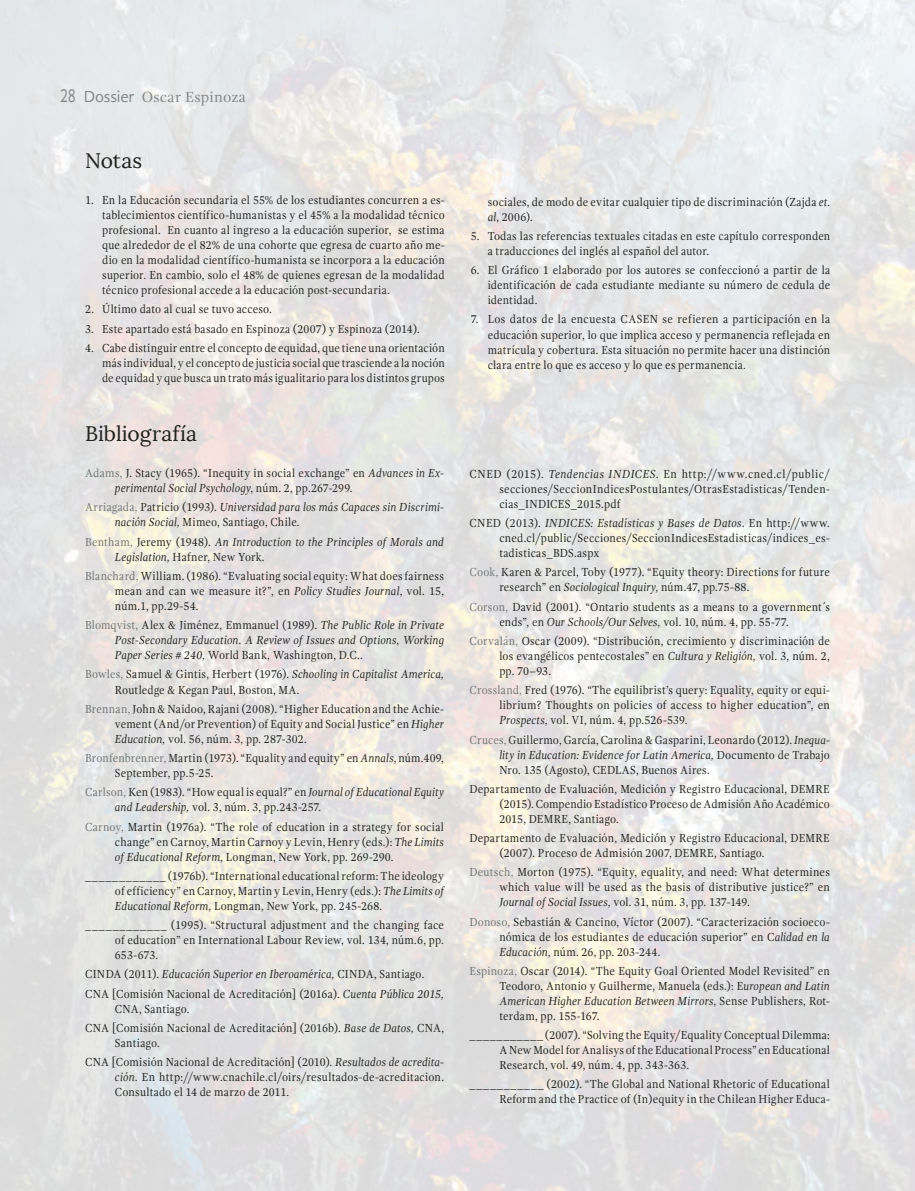
<style>
.page{position:relative;width:915px;height:1191px;background:#fff}
.page>*{position:absolute;margin:0;border:0;box-sizing:border-box;transform-origin:0 0}
.Art_-_Subtítulo_1{font:21px "Lora";letter-spacing:.005em;color:#20231e}
.Art_-_Marq_izq{font:15px "Gandhi Serif";letter-spacing:.015em;color:#818888}
.Art_-_Bibliogrf{font:12px/15px "Gandhi Serif";letter-spacing:.015em;color:#20231e;text-align:justify;scale:.9 1}
.Art_-_Notas{font:12px/15px "Gandhi Serif";letter-spacing:.02em;color:#20231e;text-align:justify;scale:.9 1}
.Art_-_Bibliogrf-2{font:italic 12px/15px "Gandhi Serif";letter-spacing:.01em;color:#20231e;scale:.9 1}
.s1{font-family:"Gandhi Sans";font-size:19.5px}
.s2{font-family:"Gandhi Sans";font-size:16.5px}
.s3{color:#6d7473}
.s4{font-style:italic}
.s5{font-style:normal;color:#6d7473}
.s6{font-style:normal}
</style>
<div class="page">
<p class="Art_-_Marq_izq" style="left:60px;top:88px;width:187px"><span class="s1">28</span> <span class="s2">Dossier</span> Oscar Espinoza</p>
<p class="Art_-_Subtítulo_1" style="left:85px;top:148px;width:59px">Notas</p>
<p class="Art_-_Notas" style="left:102px;top:193px;width:382px;text-indent:-17px">1. En la Educación secundaria el 55% de los estudiantes concurren a es&shy;tablecimientos científico-humanistas y el 45% a la modalidad técnico profesional. En cuanto al ingreso a la educación superior, se estima que alrededor de el 82% de una cohorte que egresa de cuarto año me&shy;dio en la modalidad científíco-humanista se incorpora a la educación superior. En cambio, solo el 48% de quienes egresan de la modalidad técnico profesional accede a la educación post-secundaria.</p>
<p class="Art_-_Notas" style="left:85px;top:302px;width:209px">2. Último dato al cual se tuvo acceso.</p>
<p class="Art_-_Notas" style="left:85px;top:321px;width:373px">3. Este apartado está basado en Espinoza (2007) y Espinoza (2014).</p>
<p class="Art_-_Notas" style="left:102px;top:340px;width:382px;text-indent:-17px">4. Cabe distinguir entre el concepto de equidad, que tiene una orientación más individual, y el concepto de justicia social que trasciende a la noción de equidad y que busca un trato más igualitario para los distintos grupos</p>
<p class="Art_-_Subtítulo_1" style="left:85px;top:421px;width:113px">Bibliografía</p>
<p class="Art_-_Bibliogrf" style="left:115px;top:466px;width:367px;text-indent:-30px"><span class="s3">Adams,</span> J. Stacy (1965). “Inequity in social exchange” en <span class="s4">Advances in Ex&shy;perimental Social Psychology</span>, núm. 2, pp.267-299.</p>
<p class="Art_-_Bibliogrf-2" style="left:115px;top:500px;width:367px;text-indent:-30px"><span class="s5">Arriagada,</span> <span class="s6">Patricio (1993).</span> Universidad para los más Capaces sin Discrimi&shy;nación Social, <span class="s6">Mimeo, Santiago, Chile.</span></p>
<p class="Art_-_Bibliogrf-2" style="left:115px;top:534px;width:367px;text-indent:-30px"><span class="s5">Bentham,</span> <span class="s6">Jeremy (1948).</span> An Introduction to the Principles of Morals and<br>Legislation, <span class="s6">Hafner, New York.</span></p>
<p class="Art_-_Bibliogrf" style="left:115px;top:568px;width:367px;text-indent:-30px"><span class="s3">Blanchard,</span> William. (1986). “Evaluating social equity: What does fairness mean and can we measure it?”, en <span class="s4">Policy Studies Journal</span>, vol. 15, núm.1, pp.29-54.</p>
<p class="Art_-_Bibliogrf-2" style="left:115px;top:618px;width:367px;text-align:justify;text-indent:-30px"><span class="s5">Blomqvist,</span> <span class="s6">Alex &amp; Jiménez, Emmanuel (1989).</span> The Public Role in Private Post-Secondary Education. A Review of Issues and Options, Working Paper Series # 240, <span class="s6">World Bank, Washington, D.C..</span></p>
<p class="Art_-_Bibliogrf" style="left:115px;top:667px;width:367px;text-indent:-30px"><span class="s3">Bowles,</span> Samuel &amp; Gintis, Herbert (1976). <span class="s4">Schooling in Capitalist America,<br></span>Routledge &amp; Kegan Paul, Boston, MA.</p>
<p class="Art_-_Bibliogrf" style="left:115px;top:701px;width:367px;text-indent:-30px"><span class="s3">Brennan,</span> John &amp; Naidoo, Rajani (2008). “Higher Education and the Achie&shy;vement (And/or Prevention) of Equity and Social Justice” en <span class="s4">Higher Education,</span> vol. 56, núm. 3, pp. 287-302.</p>
<p class="Art_-_Bibliogrf" style="left:115px;top:750px;width:367px;text-indent:-30px"><span class="s3">Bronfenbrenner,</span> Martin (1973). “Equality and equity” en <span class="s4">Annals</span>, núm.409,<br>September, pp.5-25.</p>
<p class="Art_-_Bibliogrf" style="left:115px;top:784px;width:367px;text-indent:-30px"><span class="s3">Carlson,</span> Ken (1983). “How equal is equal?” en <span class="s4">Journal of Educational Equity and Leadership,</span> vol. 3, núm. 3, pp.243-257.</p>
<p class="Art_-_Bibliogrf" style="left:115px;top:819px;width:367px;text-indent:-30px"><span class="s3">Carnoy,</span> Martin (1976a). “The role of education in a strategy for social change” en Carnoy, Martin Carnoy y Levin, Henry (eds.): <span class="s4">The Limits of Educational Reform,</span> Longman, New York, pp. 269-290.</p>
<p class="Art_-_Bibliogrf" style="left:115px;top:868px;width:367px;text-indent:-30px">____________ (1976b). “International educational reform: The ideology of efficiency” en Carnoy, Martin y Levin, Henry (eds.): <span class="s4">The Limits of Educational Reform,</span> Longman, New York, pp. 245-268.</p>
<p class="Art_-_Bibliogrf" style="left:115px;top:917px;width:367px;text-indent:-30px">____________ (1995). “Structural adjustment and the changing face of education” en International Labour Review, vol. 134, núm.6, pp.<br>653-673.</p>
<p class="Art_-_Bibliogrf-2" style="left:85px;top:966px;width:378px"><span class="s6">CINDA (2011).</span> Educación Superior en Iberoamérica, <span class="s6">CINDA, Santiago.</span></p>
<p class="Art_-_Bibliogrf" style="left:115px;top:986px;width:367px;text-indent:-30px">CNA [Comisión Nacional de Acreditación] (2016a). <span class="s4">Cuenta Pública 2015,<br></span>CNA, Santiago.</p>
<p class="Art_-_Bibliogrf" style="left:115px;top:1020px;width:367px;text-indent:-30px">CNA [Comisión Nacional de Acreditación] (2016b). <span class="s4">Base de Datos,</span> CNA,<br>Santiago.</p>
<p class="Art_-_Bibliogrf" style="left:115px;top:1054px;width:367px;text-indent:-30px">CNA [Comisión Nacional de Acreditación] (2010). <span class="s4">Resultados de acredita&shy;ción.</span> En http://www.cnachile.cl/oirs/resultados-de-acreditacion.<br>Consultado el 14 de marzo de 2011.</p>
<p class="Art_-_Notas" style="left:487px;top:194px;width:382px">sociales, de modo de evitar cualquier tipo de discriminación (Zajda <span class="s4">et. al</span>, 2006).</p>
<p class="Art_-_Notas" style="left:487px;top:228px;width:382px;text-indent:-17px">5. Todas las referencias textuales citadas en este capítulo corresponden a traducciones del inglés al español del autor.</p>
<p class="Art_-_Notas" style="left:487px;top:263px;width:382px;text-indent:-17px">6. El Gráfico 1 elaborado por los autores se confeccionó a partir de la identificación de cada estudiante mediante su número de cedula de identidad.</p>
<p class="Art_-_Notas" style="left:487px;top:312px;width:382px;text-indent:-17px">7. Los datos de la encuesta CASEN se refieren a participación en la educación superior, lo que implica acceso y permanencia reflejada en matrícula y cobertura. Esta situación no permite hacer una distinción clara entre lo que es acceso y lo que es permanencia.</p>
<p class="Art_-_Bibliogrf" style="left:499px;top:466px;width:368px;text-indent:-30px">CNED (2015). <span class="s4">Tendencias INDICES.</span> En http://www.cned.cl/public/ secciones/SeccionIndicesPostulantes/OtrasEstadisticas/Tenden&shy;cias_INDICES_2015.pdf</p>
<p class="Art_-_Bibliogrf" style="left:499px;top:515px;width:368px;text-indent:-30px">CNED (2013). <span class="s4">INDICES: Estadísticas y Bases de Datos.</span> En http://www. cned.cl/public/Secciones/SeccionIndicesEstadisticas/indices_es&shy;tadisticas_BDS.aspx</p>
<p class="Art_-_Bibliogrf" style="left:499px;top:565px;width:368px;text-indent:-30px"><span class="s3">Cook,</span> Karen &amp; Parcel, Toby (1977). “Equity theory: Directions for future research” en <span class="s4">Sociological Inquiry,</span> núm.47, pp.75-88.</p>
<p class="Art_-_Bibliogrf" style="left:499px;top:599px;width:368px;text-indent:-30px"><span class="s3">Corson,</span> David (2001). “Ontario students as a means to a government´s ends”, en <span class="s4">Our Schools/Our Selves,</span> vol. 10, núm. 4, pp. 55-77.</p>
<p class="Art_-_Bibliogrf" style="left:499px;top:633px;width:368px;text-indent:-30px"><span class="s3">Corvalán,</span> Oscar (2009). “Distribución, crecimiento y discriminación de los evangélicos pentecostales” en <span class="s4">Cultura y Religión,</span> vol. 3, núm. 2, pp. 70–93.</p>
<p class="Art_-_Bibliogrf" style="left:499px;top:683px;width:368px;text-indent:-30px"><span class="s3">Crossland,</span> Fred (1976). “The equilibrist’s query: Equality, equity or equi&shy;librium? Thoughts on policies of access to higher education”, en <span class="s4">Prospects,</span> vol. VI, núm. 4, pp.526-539.</p>
<p class="Art_-_Bibliogrf" style="left:499px;top:732px;width:368px;text-indent:-30px"><span class="s3">Cruces,</span> Guillermo, García, Carolina &amp; Gasparini, Leonardo (2012). <span class="s4">Inequa&shy;lity in Education: Evidence for Latin America,</span> Documento de Trabajo Nro. 135 (Agosto), CEDLAS, Buenos Aires.</p>
<p class="Art_-_Bibliogrf" style="left:499px;top:781px;width:368px;text-indent:-30px">Departamento de Evaluación, Medición y Registro Educacional, DEMRE (2015). Compendio Estadístico Proceso de Admisión Año Académico 2015, DEMRE, Santiago.</p>
<p class="Art_-_Bibliogrf" style="left:499px;top:830px;width:368px;text-indent:-30px">Departamento de Evaluación, Medición y Registro Educacional, DEMRE (2007). Proceso de Admisión 2007, DEMRE, Santiago.</p>
<p class="Art_-_Bibliogrf" style="left:499px;top:865px;width:369px;text-indent:-30px"><span class="s3">Deutsch,</span> Morton (1975). “Equity, equality, and need: What determines which value will be used as the basis of distributive justice?” en <span class="s4">Journal of Social Issues,</span> vol. 31, núm. 3, pp. 137-149.</p>
<p class="Art_-_Bibliogrf" style="left:499px;top:914px;width:368px;text-indent:-30px"><span class="s3">Donoso,</span> Sebastián &amp; Cancino, Víctor (2007). “Caracterización socioeco&shy;nómica de los estudiantes de educación superior” en C<span class="s4">alidad en la Educación,</span> núm. 26, pp. 203-244.</p>
<p class="Art_-_Bibliogrf" style="left:499px;top:963px;width:368px;text-indent:-30px"><span class="s3">Espinoza,</span> Oscar (2014). “The Equity Goal Oriented Model Revisited” en Teodoro, Antonio y Guilherme, Manuela (eds.): E<span class="s4">uropean and Latin American Higher Education Between Mirrors,</span> Sense Publishers, Rot&shy;terdam, pp. 155-167.</p>
<p class="Art_-_Bibliogrf" style="left:499px;top:1027px;width:368px;text-indent:-30px">___________ (2007). “Solving the Equity/Equality Conceptual Dilemma:<br>A New Model for Analisys of the Educational Process” en Educational Research, vol. 49, núm. 4, pp. 343-363.</p>
<p class="Art_-_Bibliogrf" style="left:469px;top:1076px;width:401px;text-align:right">___________ (2002). “The Global and National Rhetoric of Educational<br>Reform and the Practice of (In)equity in the Chilean Higher Educa-</p>
</div>
